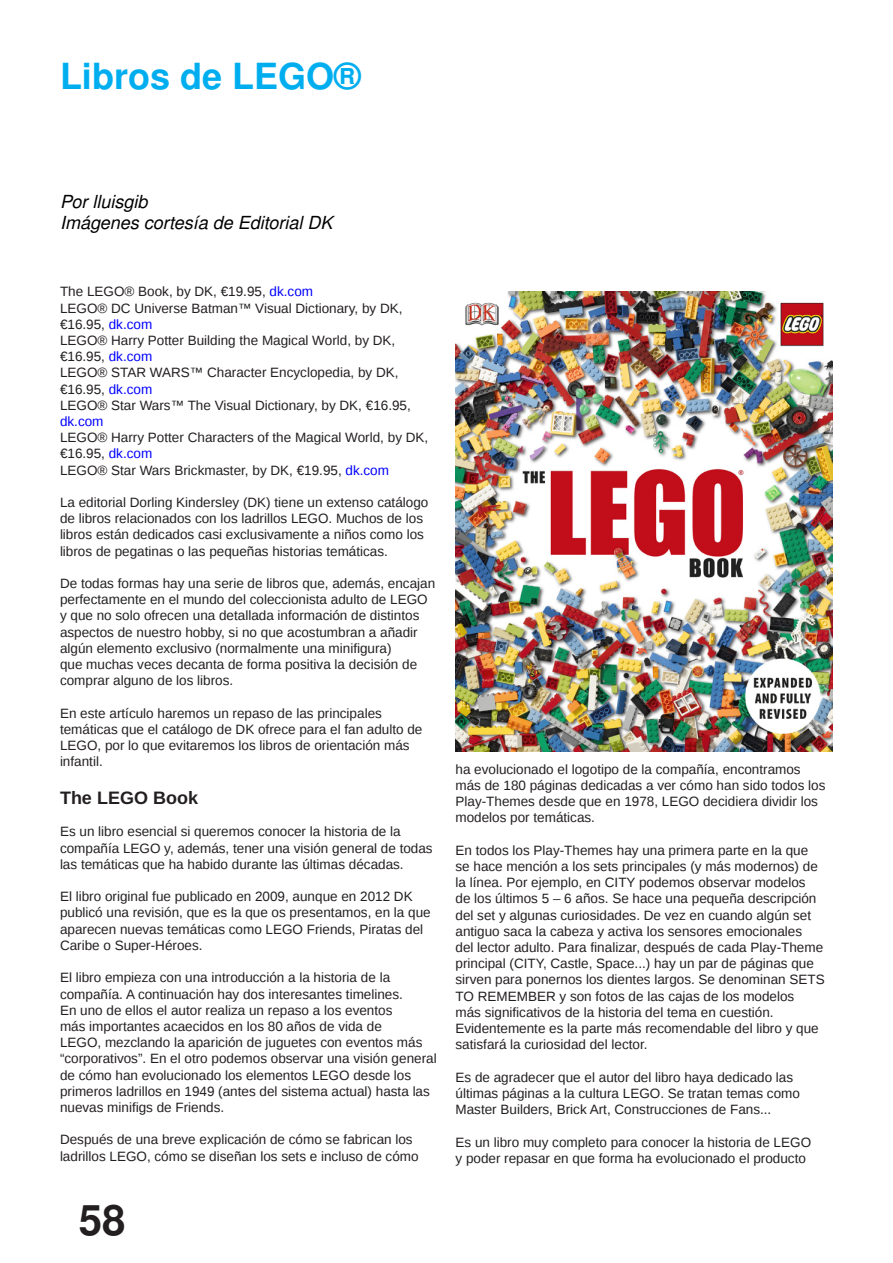
<style>
.page{position:relative;width:893px;height:1263px;background:#fff}
.page>*{position:absolute;margin:0;border:0;box-sizing:border-box;transform-origin:0 0}
.t1{font:700 42px "Free Sans";color:#231f20}
.t2{font:700 36px "Free Sans";color:#00aeef}
.t3{font:italic 18px/21.6px "Free Sans";color:#000}
.t4{font:700 18px "Liberation Sans";color:#231f20}
.t5{font:13.5px/16.2px "Liberation Sans";color:#231f20}
.t6{font:13.5px "Liberation Sans";color:#00f}
.s1{color:#00f}
</style>
<div class="page">
<img style="left:455px;top:292px;width:378px;height:460px">
<h2 class="t2" style="left:60px;top:60px;width:302px">Libros de LEGO®</h2>
<h3 class="t3" style="left:60px;top:191px;width:274px">Por lluisgib<br>Imágenes cortesía de Editorial DK</h3>
<p class="t5" style="left:60px;top:284px;width:352px">The LEGO® Book, by DK, €19.95, <span class="s1">dk.com<br></span>LEGO® DC Universe Batman™ Visual Dictionary, by DK, €16.95, <span class="s1">dk.com<br></span>LEGO® Harry Potter Building the Magical World, by DK, €16.95, <span class="s1">dk.com<br></span>LEGO® STAR WARS™ Character Encyclopedia, by DK, €16.95, <span class="s1">dk.com<br></span>LEGO® Star Wars™ The Visual Dictionary, by DK, €16.95,</p>
<p class="t6" style="left:60px;top:414px;width:45px">dk.com</p>
<p class="t5" style="left:60px;top:429px;width:370px">LEGO® Harry Potter Characters of the Magical World, by DK, €16.95, <span class="s1">dk.com<br></span>LEGO® Star Wars Brickmaster, by DK, €19.95, <span class="s1">dk.com</span></p>
<p class="t5" style="left:60px;top:494px;width:370px">La editorial Dorling Kindersley (DK) tiene un extenso catálogo de libros relacionados con los ladrillos LEGO. Muchos de los libros están dedicados casi exclusivamente a niños como los libros de pegatinas o las pequeñas historias temáticas.</p>
<p class="t5" style="left:60px;top:575px;width:377px">De todas formas hay una serie de libros que, además, encajan perfectamente en el mundo del coleccionista adulto de LEGO y que no solo ofrecen una detallada información de distintos aspectos de nuestro hobby, si no que acostumbran a añadir algún elemento exclusivo (normalmente una minifigura)<br>que muchas veces decanta de forma positiva la decisión de comprar alguno de los libros.</p>
<p class="t5" style="left:60px;top:705px;width:364px">En este artículo haremos un repaso de las principales temáticas que el catálogo de DK ofrece para el fan adulto de LEGO, por lo que evitaremos los libros de orientación más infantil.</p>
<h3 class="t4" style="left:60px;top:788px;width:140px">The LEGO Book</h3>
<p class="t5" style="left:60px;top:824px;width:374px">Es un libro esencial si queremos conocer la historia de la compañía LEGO y, además, tener una visión general de todas las temáticas que ha habido durante las últimas décadas.</p>
<p class="t5" style="left:60px;top:888px;width:372px">El libro original fue publicado en 2009, aunque en 2012 DK publicó una revisión, que es la que os presentamos, en la que aparecen nuevas temáticas como LEGO Friends, Piratas del Caribe o Super-Héroes.</p>
<p class="t5" style="left:60px;top:969px;width:378px">El libro empieza con una introducción a la historia de la compañía. A continuación hay dos interesantes timelines.<br>En uno de ellos el autor realiza un repaso a los eventos<br>más importantes acaecidos en los 80 años de vida de<br>LEGO, mezclando la aparición de juguetes con eventos más “corporativos”. En el otro podemos observar una visión general de cómo han evolucionado los elementos LEGO desde los primeros ladrillos en 1949 (antes del sistema actual) hasta las nuevas minifigs de Friends.</p>
<p class="t5" style="left:60px;top:1131px;width:360px">Después de una breve explicación de cómo se fabrican los ladrillos LEGO, cómo se diseñan los sets e incluso de cómo</p>
<h1 class="t1" style="left:79px;top:1201px;width:48px">58</h1>
<p class="t5" style="left:455px;top:761px;width:371px">ha evolucionado el logotipo de la compañía, encontramos más de 180 páginas dedicadas a ver cómo han sido todos los Play-Themes desde que en 1978, LEGO decidiera dividir los modelos por temáticas.</p>
<p class="t5" style="left:455px;top:842px;width:371px">En todos los Play-Themes hay una primera parte en la que se hace mención a los sets principales (y más modernos) de la línea. Por ejemplo, en CITY podemos observar modelos<br>de los últimos 5 – 6 años. Se hace una pequeña descripción del set y algunas curiosidades. De vez en cuando algún set antiguo saca la cabeza y activa los sensores emocionales<br>del lector adulto. Para finalizar, después de cada Play-Theme principal (CITY, Castle, Space...) hay un par de páginas que sirven para ponernos los dientes largos. Se denominan SETS TO REMEMBER y son fotos de las cajas de los modelos<br>más significativos de la historia del tema en cuestión.<br>Evidentemente es la parte más recomendable del libro y que satisfará la curiosidad del lector.</p>
<p class="t5" style="left:455px;top:1069px;width:346px">Es de agradecer que el autor del libro haya dedicado las últimas páginas a la cultura LEGO. Se tratan temas como<br>Master Builders, Brick Art, Construcciones de Fans...</p>
<p class="t5" style="left:455px;top:1134px;width:357px">Es un libro muy completo para conocer la historia de LEGO y poder repasar en que forma ha evolucionado el producto</p>
</div>
